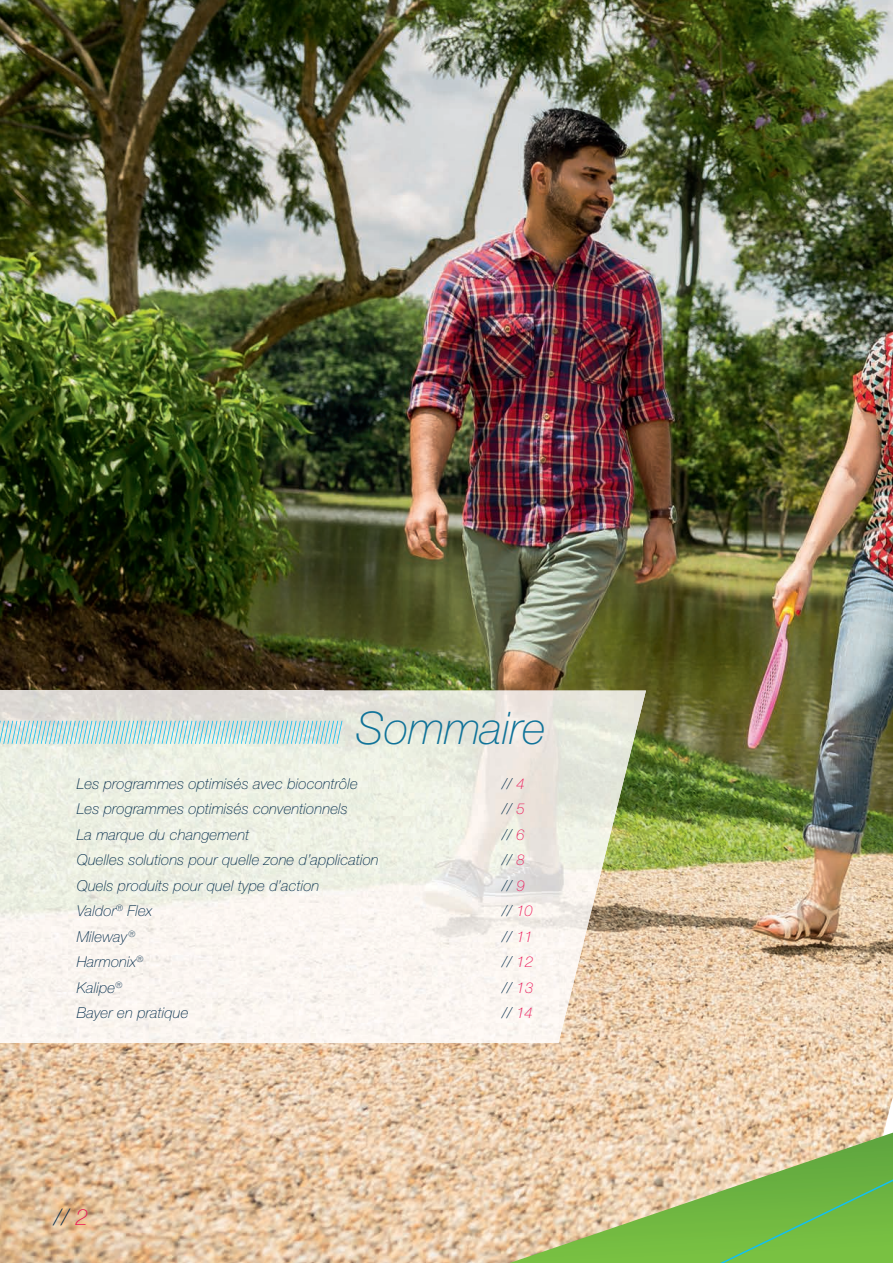
<style>
.page{position:relative;width:893px;height:1263px;background:#fff}
.page>*{position:absolute;margin:0;border:0;box-sizing:border-box;transform-origin:0 0}
.t1{font:italic 100 45px "Helvetica Neue LT Std";color:#107399}
.t2{font:italic 100 22.5px "Helvetica Neue LT Std";color:#002a49}
.t3{font:italic 100 15px "Helvetica Neue LT Std";letter-spacing:.01em;color:#002a49}
.s1{color:#ed1255}
</style>
<div class="page">
<img style="left:0;top:0;width:893px;height:1263px">
<img style="left:43px;top:697px;width:850px;height:566px">
<img style="left:0;top:691px;width:323px;height:352px">
<img style="left:323px;top:691px;width:323px;height:252px">
<img style="left:323px;top:942px;width:261px;height:101px">
<svg style="left:0;top:721px;width:342px;height:23px;background:#badfe0"></svg>
<h1 class="t1" style="left:356px;top:703px;width:192px">Sommaire</h1>
<p class="t3" style="left:77px;top:775px;width:283px">Les programmes optimisés avec biocontrôle</p>
<p class="t3" style="left:502px;top:775px;width:24px">// <span class="s1">4</span></p>
<p class="t3" style="left:77px;top:800px;width:273px">Les programmes optimisés conventionnels</p>
<p class="t3" style="left:502px;top:800px;width:24px">// <span class="s1">5</span></p>
<p class="t3" style="left:77px;top:826px;width:174px">La marque du changement</p>
<p class="t3" style="left:502px;top:826px;width:24px">// <span class="s1">6</span></p>
<p class="t3" style="left:77px;top:851px;width:303px">Quelles solutions pour quelle zone d’application</p>
<p class="t3" style="left:502px;top:851px;width:24px">// <span class="s1">8</span></p>
<p class="t3" style="left:77px;top:877px;width:244px">Quels produits pour quel type d’action</p>
<p class="t3" style="left:502px;top:877px;width:24px">// <span class="s1">9</span></p>
<p class="t3" style="left:77px;top:902px;width:77px">Valdor<sup>®</sup> Flex</p>
<p class="t3" style="left:502px;top:902px;width:32px">// <span class="s1">10</span></p>
<p class="t3" style="left:77px;top:928px;width:60px">Mileway <sup>®</sup></p>
<p class="t3" style="left:502px;top:928px;width:32px">// <span class="s1">11</span></p>
<p class="t3" style="left:77px;top:953px;width:68px">Harmonix<sup>®</sup></p>
<p class="t3" style="left:502px;top:953px;width:33px">// <span class="s1">12</span></p>
<p class="t3" style="left:77px;top:979px;width:47px">Kalipe<sup>®</sup></p>
<p class="t3" style="left:502px;top:979px;width:33px">// <span class="s1">13</span></p>
<p class="t3" style="left:77px;top:1004px;width:113px">Bayer en pratique</p>
<p class="t3" style="left:502px;top:1004px;width:32px">// <span class="s1">14</span></p>
<h2 class="t2" style="left:54px;top:1204px;width:36px">// <span class="s1">2</span></h2>
</div>
